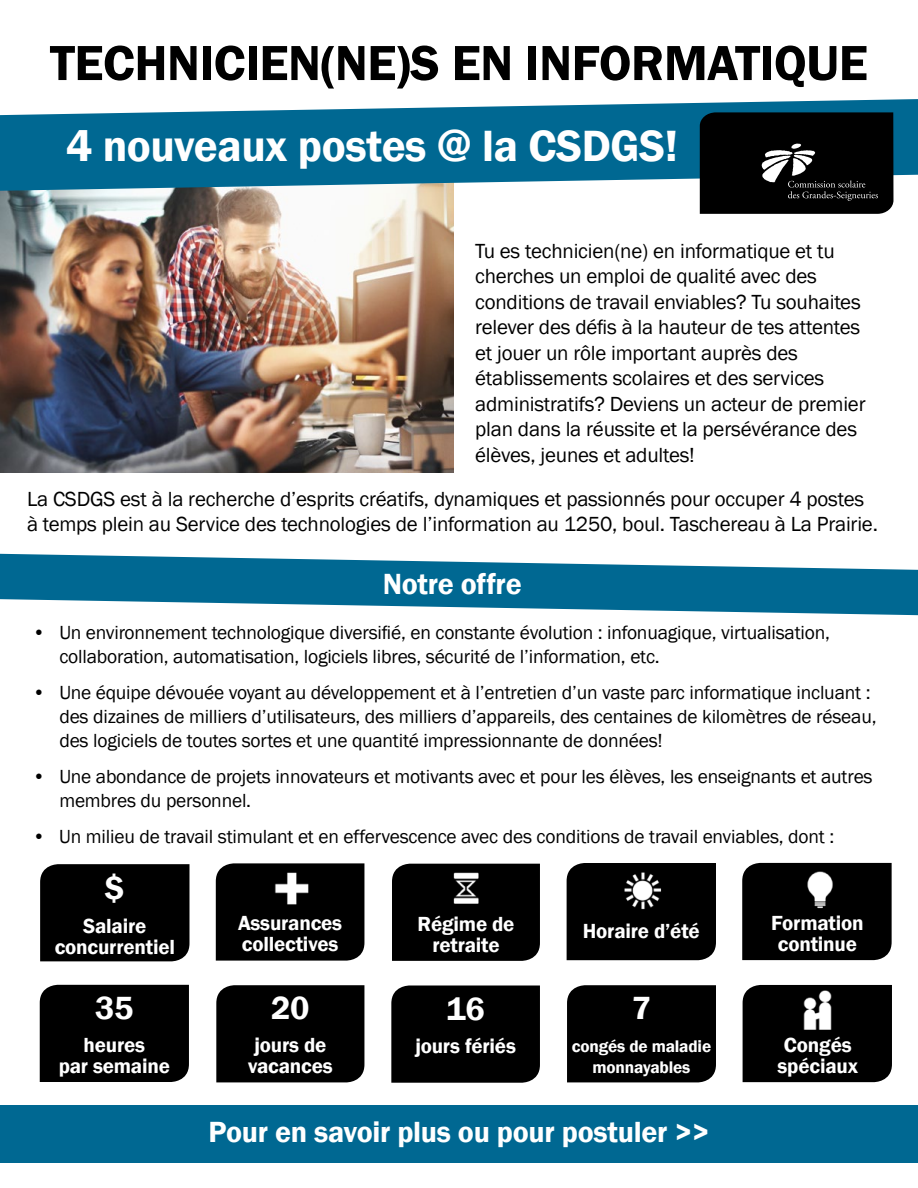
<style>
.page{position:relative;width:918px;height:1188px;background:#fff}
.page>*{position:absolute;margin:0;border:0;box-sizing:border-box;transform-origin:0 0}
.t1{font:600 51px "Franklin Gothic";letter-spacing:-.01em;color:#000}
.t2{font:600 45px "Franklin Gothic";letter-spacing:-.01em;color:#fff}
.t3{font:600 36px "Franklin Gothic";color:#fff}
.t4{font:600 33px "Franklin Gothic";color:#fff}
.t5{font:600 30px "Franklin Gothic";letter-spacing:-.01em;color:#fff}
.t6{font:21px/25.5px "Franklin Gothic";letter-spacing:-.01em;color:#000}
.t7{font:600 21px/21px "Franklin Gothic";letter-spacing:-.01em;color:#fff;text-align:center}
.t8{font:19.5px/24px "Franklin Gothic";letter-spacing:-.01em;color:#000}
.t9{font:600 17.25px/21px "Franklin Gothic";letter-spacing:-.01em;color:#fff;text-align:center}
</style>
<div class="page">
<div style="left:40px;top:864px;width:149px;height:97px;background:#000"></div>
<div style="left:216px;top:863px;width:148px;height:98px;background:#000"></div>
<div style="left:392px;top:864px;width:148px;height:97px;background:#000"></div>
<img style="left:273px;top:867px;width:36px;height:38px">
<img style="left:451px;top:870px;width:30px;height:36px">
<div style="left:567px;top:863px;width:149px;height:97px;background:#000"></div>
<img style="left:622px;top:870px;width:42px;height:41px">
<div style="left:40px;top:985px;width:149px;height:97px;background:#000"></div>
<div style="left:216px;top:985px;width:148px;height:97px;background:#000"></div>
<div style="left:391px;top:986px;width:149px;height:97px;background:#000"></div>
<div style="left:567px;top:985px;width:149px;height:97px;background:#000"></div>
<img style="left:0;top:191px;width:454px;height:281px">
<svg style="left:0;top:554px;width:918px;height:61px;fill:#006892"></svg>
<svg style="left:0;top:99px;width:918px;height:92px;fill:#006892"></svg>
<svg style="left:700px;top:112px;width:193px;height:102px;background:#0f1010"></svg>
<div style="left:0;top:1106px;width:918px;height:57px;background:#006892"></div>
<div style="left:742px;top:863px;width:150px;height:97px;background:#000"></div>
<div style="left:743px;top:985px;width:149px;height:97px;background:#000"></div>
<img style="left:803px;top:868px;width:34px;height:42px">
<img style="left:800px;top:988px;width:35px;height:43px">
<h1 class="t1" style="left:50px;top:32px;width:819px">TECHNICIEN(NE)S EN INFORMATIQUE</h1>
<h2 class="t2" style="left:66px;top:118px;width:613px">4 nouveaux postes @ la CSDGS!</h2>
<p class="t6" style="left:475px;top:239px;width:392px">Tu es technicien(ne) en informatique et tu cherches un emploi de qualité avec des conditions de travail enviables? Tu souhaites relever des défis à la hauteur de tes attentes et jouer un rôle important auprès des établissements scolaires et des services administratifs? Deviens un acteur de premier plan dans la réussite et la persévérance des élèves, jeunes et adultes!</p>
<p class="t6" style="left:27px;top:487px;width:852px">La CSDGS est à la recherche d’esprits créatifs, dynamiques et passionnés pour occuper 4 postes à temps plein au Service des technologies de l’information au 1250, boul. Taschereau à La Prairie.</p>
<h3 class="t5" style="left:383px;top:565px;width:141px">Notre offre</h3>
<p class="t8" style="left:59px;top:621px;width:772px;text-indent:-27px">• Un environnement technologique diversifié, en constante évolution : infonuagique, virtualisation, collaboration, automatisation, logiciels libres, sécurité de l’information, etc.</p>
<p class="t8" style="left:59px;top:681px;width:819px;text-indent:-27px">• Une équipe dévouée voyant au développement et à l’entretien d’un vaste parc informatique incluant : des dizaines de milliers d’utilisateurs, des milliers d’appareils, des centaines de kilomètres de réseau, des logiciels de toutes sortes et une quantité impressionnante de données!</p>
<p class="t8" style="left:59px;top:765px;width:815px;text-indent:-27px">• Une abondance de projets innovateurs et motivants avec et pour les élèves, les enseignants et autres membres du personnel.</p>
<p class="t8" style="left:32px;top:825px;width:803px">• Un milieu de travail stimulant et en effervescence avec des conditions de travail enviables, dont :</p>
<h3 class="t3" style="left:104px;top:866px;width:23px">$</h3>
<p class="t7" style="left:55px;top:916px;width:122px">Salaire concurrentiel</p>
<p class="t7" style="left:238px;top:913px;width:106px;text-align:left">Assurances collectives</p>
<p class="t7" style="left:418px;top:914px;width:98px">Régime de retraite</p>
<p class="t7" style="left:583px;top:921px;width:118px">Horaire d’été</p>
<p class="t7" style="left:771px;top:913px;width:94px">Formation continue</p>
<h3 class="t4" style="left:95px;top:988px;width:40px">35</h3>
<p class="t7" style="left:59px;top:1035px;width:113px">heures<br>par semaine</p>
<h3 class="t4" style="left:271px;top:988px;width:40px">20</h3>
<p class="t7" style="left:248px;top:1035px;width:86px;text-align:left">jours de vacances</p>
<h3 class="t4" style="left:447px;top:988px;width:40px">16</h3>
<p class="t7" style="left:415px;top:1035px;width:102px">jours fériés</p>
<h3 class="t4" style="left:632px;top:988px;width:21px">7</h3>
<p class="t9" style="left:572px;top:1036px;width:141px">congés de maladie monnayables</p>
<h3 class="t5" style="left:209px;top:1114px;width:502px">Pour en savoir plus ou pour postuler &gt;&gt;</h3>
<p class="t7" style="left:778px;top:1035px;width:82px">Congés spéciaux</p>
</div>
